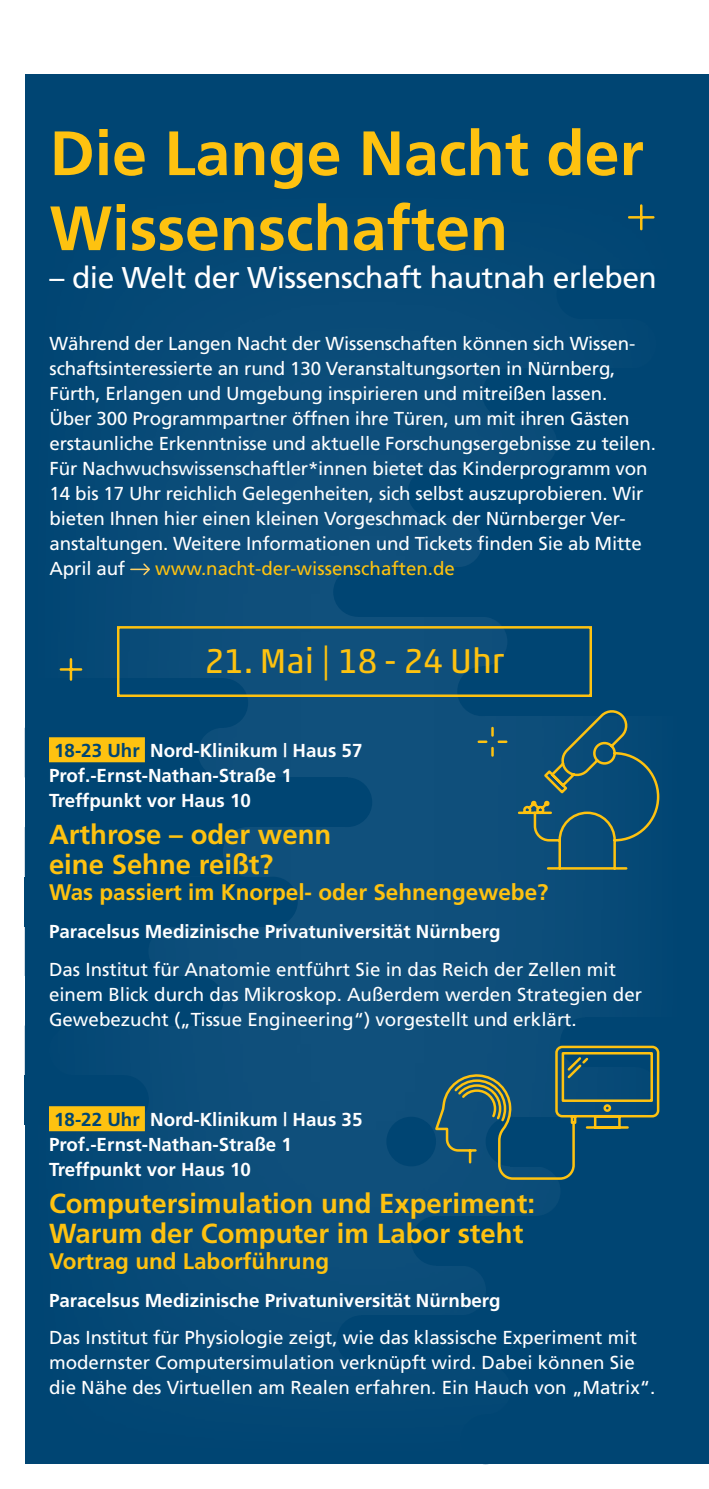
<style>
.page{position:relative;width:709px;height:1489px;background:#fff}
.page>*{position:absolute;margin:0;border:0;box-sizing:border-box;transform-origin:0 0}
.t1{font:700 62.5px/75px "Frutiger";color:#fec210}
.t2{font:35px "Akko Pro";color:#fec210}
.t3{font:30px "Frutiger";letter-spacing:-.015em;color:#fff}
.t4{font:700 27.5px/30px "Frutiger";color:#fec210}
.t5{font:700 22.5px "Frutiger";color:#fec210}
.t6{font:18.75px/25px "Frutiger";letter-spacing:-.01em;color:#fff}
.t7{font:700 18.75px/25px "Frutiger";color:#fff}
.t8{font:18.75px "Frutiger";color:#fec210}
.s1{color:#004573}
</style>
<div class="page">
<div style="left:25px;top:74px;width:684px;height:1389px;background:#004573"></div>
<div style="left:25px;top:174px;width:659px;height:1289px;background:#084a77"></div>
<div style="left:337px;top:1315px;width:49px;height:49px;background:#004573;border-radius:50%"></div>
<div style="left:560px;top:1017px;width:49px;height:50px;background:#004573;border-radius:50%"></div>
<div style="left:461px;top:1414px;width:49px;height:49px;background:#004573;border-radius:50%"></div>
<div style="left:411px;top:1215px;width:50px;height:50px;background:#004573;border-radius:50%"></div>
<div style="left:361px;top:1315px;width:323px;height:49px;background:#004573"></div>
<div style="left:386px;top:1116px;width:50px;height:50px;background:#004573;border-radius:50%"></div>
<div style="left:585px;top:1017px;width:99px;height:50px;background:#004573"></div>
<div style="left:485px;top:1414px;width:199px;height:49px;background:#004573"></div>
<div style="left:436px;top:1215px;width:248px;height:50px;background:#004573"></div>
<div style="left:322px;top:777px;width:50px;height:50px;background:#004573;border-radius:50%"></div>
<div style="left:174px;top:975px;width:49px;height:50px;background:#004573;border-radius:50%"></div>
<div style="left:99px;top:1075px;width:50px;height:49px;background:#004573;border-radius:50%"></div>
<div style="left:198px;top:678px;width:50px;height:49px;background:#004573;border-radius:50%"></div>
<div style="left:248px;top:876px;width:50px;height:50px;background:#004573;border-radius:50%"></div>
<svg style="left:49px;top:762px;width:96px;height:1px"></svg>
<div style="left:25px;top:777px;width:322px;height:50px;background:#004573"></div>
<div style="left:25px;top:975px;width:173px;height:50px;background:#004573"></div>
<div style="left:25px;top:1075px;width:99px;height:49px;background:#004573"></div>
<div style="left:25px;top:678px;width:198px;height:49px;background:#004573"></div>
<div style="left:25px;top:876px;width:248px;height:50px;background:#004573"></div>
<div style="left:333px;top:567px;width:50px;height:50px;background:#004573;border-radius:50%"></div>
<div style="left:482px;top:368px;width:49px;height:50px;background:#004573;border-radius:50%"></div>
<div style="left:556px;top:269px;width:50px;height:50px;background:#004573;border-radius:50%"></div>
<div style="left:457px;top:666px;width:50px;height:50px;background:#004573;border-radius:50%"></div>
<div style="left:407px;top:468px;width:50px;height:49px;background:#004573;border-radius:50%"></div>
<div style="left:358px;top:567px;width:322px;height:50px;background:#004573"></div>
<div style="left:507px;top:368px;width:173px;height:50px;background:#004573"></div>
<div style="left:581px;top:269px;width:99px;height:50px;background:#004573"></div>
<div style="left:482px;top:666px;width:198px;height:50px;background:#004573"></div>
<div style="left:432px;top:468px;width:248px;height:49px;background:#004573"></div>
<svg style="left:479px;top:728px;width:27px;height:27px"></svg>
<hr style="left:61px;top:668px;width:20px;height:2px;background:#fec210">
<hr style="left:70px;top:659px;width:2px;height:20px;background:#fec210">
<hr style="left:629px;top:216px;width:24px;height:2px;background:#fec210">
<hr style="left:640px;top:205px;width:2px;height:24px;background:#fec210">
<svg style="left:434px;top:1045px;width:226px;height:135px"></svg>
<svg style="left:517px;top:710px;width:143px;height:160px"></svg>
<div style="left:49px;top:737px;width:96px;height:25px;background:#fec210"></div>
<div style="left:49px;top:1106px;width:96px;height:25px;background:#fec210"></div>
<div style="left:117px;top:626px;width:475px;height:71px;border:2px solid #fec210"></div>
<svg style="left:131px;top:563px;width:19px;height:13px"></svg>
<h1 class="t1" style="left:50px;top:115px;width:595px">Die Lange Nacht der<br>Wissenschaften</h1>
<h3 class="t3" style="left:50px;top:259px;width:609px">– die Welt der Wissenschaft hautnah erleben</h3>
<p class="t6" style="left:50px;top:331px;width:607px">Während der Langen Nacht der Wissenschaften können sich Wissen&shy;schaftsinteressierte an rund 130 Veranstaltungsorten in Nürnberg, Fürth, Erlangen und Umgebung inspirieren und mitreißen lassen.<br>Über 300 Programmpartner öffnen ihre Türen, um mit ihren Gästen erstaunliche Erkenntnisse und aktuelle Forschungsergebnisse zu teilen.<br>Für Nachwuchswissenschaftler*innen bietet das Kinderprogramm von 14 bis 17 Uhr reichlich Gelegenheiten, sich selbst auszuprobieren. Wir bieten Ihnen hier einen kleinen Vorgeschmack der Nürnberger Ver&shy;anstaltungen. Weitere Informationen und Tickets finden Sie ab Mitte April auf</p>
<p class="t8" style="left:155px;top:557px;width:301px">www.nacht-der-wissenschaften.de</p>
<h2 class="t2" style="left:205px;top:639px;width:301px">21. Mai | 18 - 24 Uhr</h2>
<p class="t7" style="left:49px;top:737px;width:315px"><span class="s1">18-23 Uhr</span> Nord-Klinikum | Haus 57<br>Prof.-Ernst-Nathan-Straße 1<br>Treffpunkt vor Haus 10</p>
<h3 class="t4" style="left:49px;top:819px;width:284px">Arthrose – oder wenn eine Sehne reißt?</h3>
<p class="t5" style="left:49px;top:879px;width:501px">Was passiert im Knorpel- oder Sehnengewebe?</p>
<p class="t7" style="left:49px;top:918px;width:453px">Paracelsus Medizinische Privatuniversität Nürnberg</p>
<p class="t6" style="left:49px;top:956px;width:594px">Das Institut für Anatomie entführt Sie in das Reich der Zellen mit einem Blick durch das Mikroskop. Außerdem werden Strategien der<br>Gewebezucht („Tissue Engineering“) vorgestellt und erklärt.</p>
<p class="t7" style="left:49px;top:1106px;width:315px"><span class="s1">18-22 Uhr</span> Nord-Klinikum | Haus 35<br>Prof.-Ernst-Nathan-Straße 1<br>Treffpunkt vor Haus 10</p>
<h3 class="t4" style="left:49px;top:1188px;width:487px">Computersimulation und Experiment:<br>Warum der Computer im Labor steht</h3>
<p class="t5" style="left:49px;top:1248px;width:282px">Vortrag und Laborführung</p>
<p class="t7" style="left:49px;top:1287px;width:453px">Paracelsus Medizinische Privatuniversität Nürnberg</p>
<p class="t6" style="left:49px;top:1325px;width:608px">Das Institut für Physiologie zeigt, wie das klassische Experiment mit modernster Computersimulation verknüpft wird. Dabei können Sie die Nähe des Virtuellen am Realen erfahren. Ein Hauch von „Matrix“.</p>
</div>
